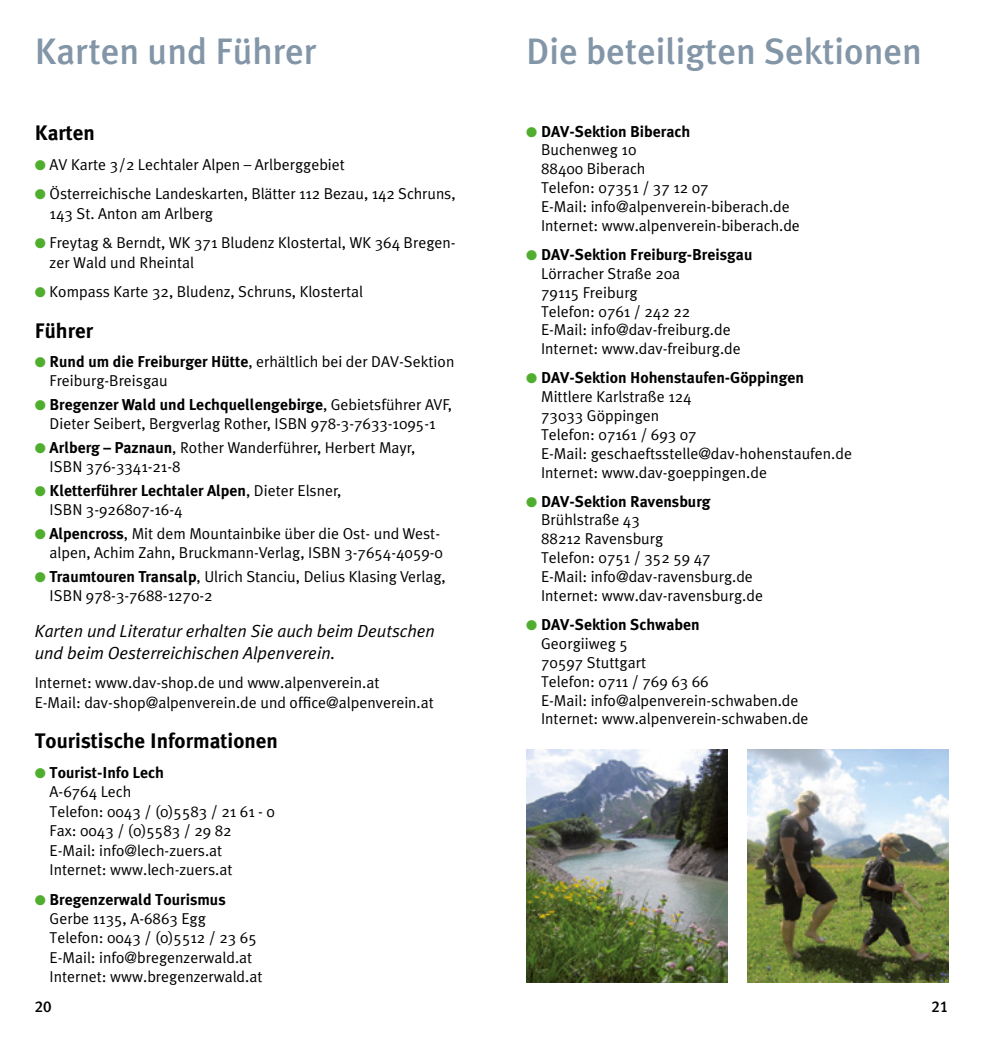
<style>
.page{position:relative;width:983px;height:1042px;background:#fff}
.page>*{position:absolute;margin:0;border:0;box-sizing:border-box;transform-origin:0 0}
.t1{font:500 36.75px "Meta Plus";color:#8396a8}
.t2{font:700 21px "Meta Plus";color:#000}
.t3{font:italic 17.5px/21.5px "Meta Plus Normal";color:#000}
.t4{font:15.75px/18.9px "Meta Plus Normal";color:#000}
.t5{font:700 15.75px "Meta Plus";color:#000}
.t6{font:15.75px "Meta Plus Medium Caps";color:#000}
.s1{color:#50ae2f}
.s2{font-family:"Meta Plus";font-weight:700}
.s3{font-family:"Meta Plus Normal";font-weight:400}
</style>
<div class="page">
<img style="left:747px;top:749px;width:200px;height:233px">
<img style="left:526px;top:749px;width:201px;height:233px">
<h1 class="t1" style="left:35px;top:30px;width:283px">Karten und Führer</h1>
<h1 class="t1" style="left:526px;top:30px;width:397px">Die beteiligten Sektionen</h1>
<h2 class="t2" style="left:35px;top:121px;width:62px">Karten</h2>
<p class="t4" style="left:35px;top:155px;width:311px"><span class="s1">●</span> AV Karte 3/2 Lechtaler Alpen – Arlberggebiet</p>
<p class="t4" style="left:50px;top:184px;width:407px;line-height:19.4px;text-indent:-15px"><span class="s1">●</span> Österreichische Landeskarten, Blätter 112 Bezau, 142 Schruns,<br>143 St. Anton am Arlberg</p>
<p class="t4" style="left:50px;top:233px;width:407px;line-height:19.4px;text-indent:-15px"><span class="s1">●</span> Freytag &amp; Berndt, WK 371 Bludenz Klostertal, WK 364 Bregen&shy;zer Wald und Rheintal</p>
<p class="t4" style="left:35px;top:282px;width:330px"><span class="s1">●</span> Kompass Karte 32, Bludenz, Schruns, Klostertal</p>
<h2 class="t2" style="left:35px;top:318px;width:60px">Führer</h2>
<p class="t4" style="left:50px;top:352px;width:406px;line-height:19.4px;text-indent:-15px"><span class="s1">●</span> <span class="s2">Rund um die Freiburger Hütte</span>, erhältlich bei der DAV-Sektion<br>Freiburg-Breisgau</p>
<p class="t5" style="left:35px;top:396px;width:419px"><span class="s1">●</span> Bregenzer Wald und Lechquellengebirge<span class="s3">, Gebietsführer AVF,</span></p>
<p class="t4" style="left:50px;top:414px;width:387px">Dieter Seibert, Bergverlag Rother, ISBN 978-3-7633-1095-1</p>
<p class="t4" style="left:50px;top:438px;width:367px;text-indent:-15px"><span class="s1">●</span> <span class="s2">Arlberg – Paznaun</span>, Rother Wanderführer, Herbert Mayr,<br>ISBN 376-3341-21-8</p>
<p class="t5" style="left:35px;top:481px;width:308px"><span class="s1">●</span> Kletterführer Lechtaler Alpen<span class="s3">, Dieter Elsner,</span></p>
<p class="t4" style="left:50px;top:500px;width:134px">ISBN 3-926807-16-4</p>
<p class="t4" style="left:35px;top:524px;width:409px;text-align:right"><span class="s1">●</span> <span class="s2">Alpencross</span>, Mit dem Mountainbike über die Ost- und West&shy;alpen, Achim Zahn, Bruckmann-Verlag, ISBN 3-7654-4059-0</p>
<p class="t4" style="left:50px;top:567px;width:397px;text-indent:-15px"><span class="s1">●</span> <span class="s2">Traumtouren Transalp</span>, Ulrich Stanciu, Delius Klasing Verlag,<br>ISBN 978-3-7688-1270-2</p>
<p class="t3" style="left:35px;top:620px;width:401px">Karten und Literatur erhalten Sie auch beim Deutschen und beim Oesterreichischen Alpenverein.</p>
<p class="t4" style="left:35px;top:673px;width:400px;line-height:19.4px">Internet: www.dav-shop.de und www.alpenverein.at<br>E-Mail: dav-shop@alpenverein.de und office@alpenverein.at</p>
<h2 class="t2" style="left:35px;top:729px;width:244px">Touristische Informationen</h2>
<p class="t5" style="left:35px;top:763px;width:131px"><span class="s1">●</span> Tourist-Info Lech</p>
<p class="t4" style="left:50px;top:782px;width:227px;line-height:19.4px">A-6764 Lech<br>Telefon: 0043 / (0)5583 / 21 61 - 0<br>Fax: 0043 / (0)5583 / 29 82<br>E-Mail: info@lech-zuers.at<br>Internet: www.lech-zuers.at</p>
<p class="t5" style="left:35px;top:890px;width:192px"><span class="s1">●</span> Bregenzerwald Tourismus</p>
<p class="t4" style="left:50px;top:908px;width:214px;line-height:19.4px">Gerbe 1135, A-6863 Egg<br>Telefon: 0043 / (0)5512 / 23 65<br>E-Mail: info@bregenzerwald.at<br>Internet: www.bregenzerwald.at</p>
<p class="t5" style="left:526px;top:122px;width:165px"><span class="s1">●</span> DAV-Sektion Biberach</p>
<p class="t4" style="left:541px;top:140px;width:260px">Buchenweg 10<br>88400 Biberach<br>Telefon: 07351 / 37 12 07<br>E-Mail: info@alpenverein-biberach.de<br>Internet: www.alpenverein-biberach.de</p>
<p class="t5" style="left:526px;top:245px;width:228px"><span class="s1">●</span> DAV-Sektion Freiburg-Breisgau</p>
<p class="t4" style="left:541px;top:264px;width:201px">Lörracher Straße 20a<br>79115 Freiburg<br>Telefon: 0761 / 242 22<br>E-Mail: info@dav-freiburg.de<br>Internet: www.dav-freiburg.de</p>
<p class="t5" style="left:526px;top:369px;width:279px"><span class="s1">●</span> DAV-Sektion Hohenstaufen-Göppingen</p>
<p class="t4" style="left:541px;top:387px;width:312px">Mittlere Karlstraße 124<br>73033 Göppingen<br>Telefon: 07161 / 693 07<br>E-Mail: geschaeftsstelle@dav-hohenstaufen.de<br>Internet: www.dav-goeppingen.de</p>
<p class="t5" style="left:526px;top:492px;width:186px"><span class="s1">●</span> DAV-Sektion Ravensburg</p>
<p class="t4" style="left:541px;top:510px;width:223px">Brühlstraße 43<br>88212 Ravensburg<br>Telefon: 0751 / 352 59 47<br>E-Mail: info@dav-ravensburg.de<br>Internet: www.dav-ravensburg.de</p>
<p class="t5" style="left:526px;top:615px;width:175px"><span class="s1">●</span> DAV-Sektion Schwaben</p>
<p class="t4" style="left:541px;top:634px;width:269px">Georgiiweg 5<br>70597 Stuttgart<br>Telefon: 0711 / 769 63 66<br>E-Mail: info@alpenverein-schwaben.de<br>Internet: www.alpenverein-schwaben.de</p>
<p class="t6" style="left:35px;top:997px;width:18px">20</p>
<p class="t6" style="left:931px;top:997px;width:18px">21</p>
</div>
